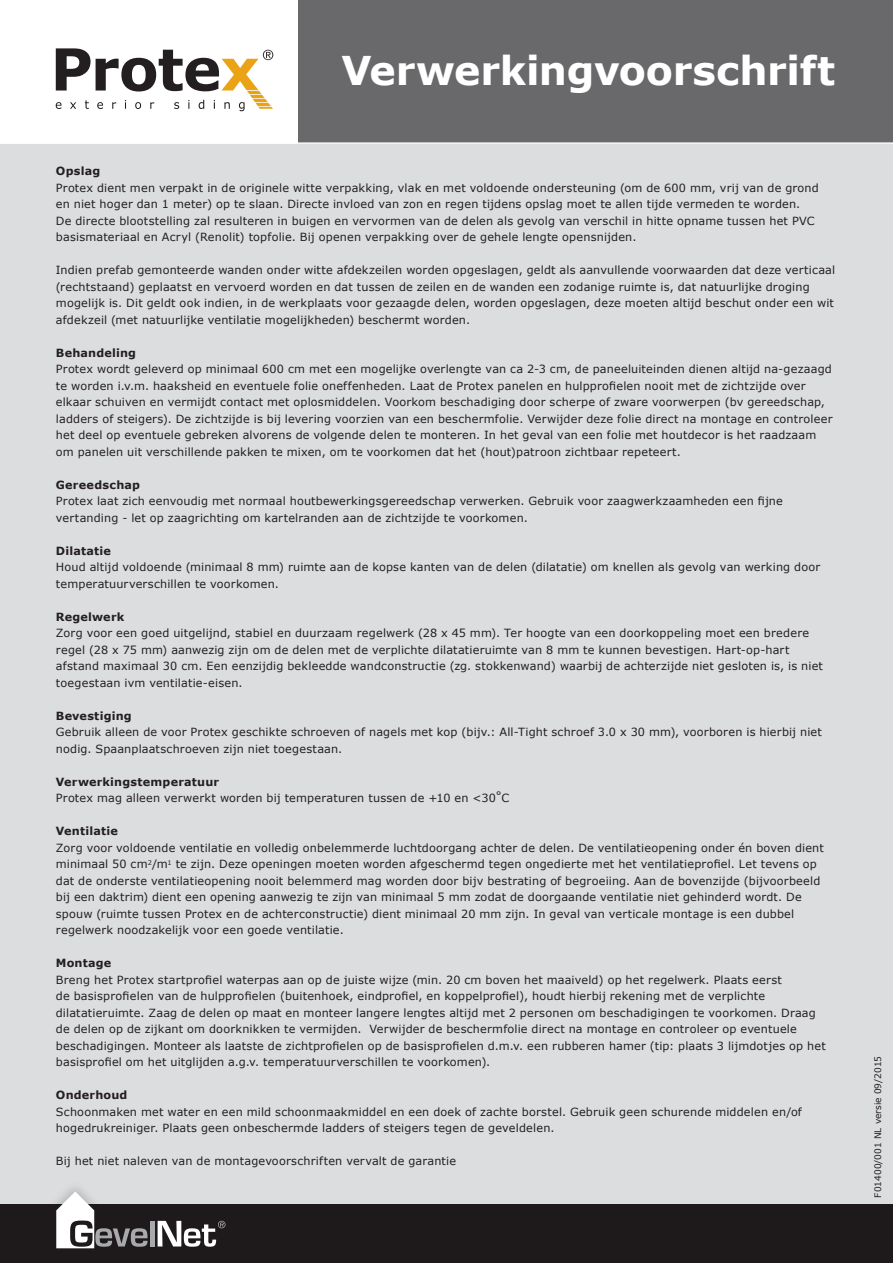
<style>
.page{position:relative;width:893px;height:1263px;background:#fff}
.page>*{position:absolute;margin:0;border:0;box-sizing:border-box;transform-origin:0 0}
.t1{font:700 39.6px "Verdana";letter-spacing:-.01em;color:#fff}
.t2{font:11.25px/16.5px "Verdana";letter-spacing:.015em;color:#231f20}
.t3{font:700 11.25px "Verdana";letter-spacing:.015em;color:#231f20}
.t4{font:9px "Verdana";color:#231f20}
</style>
<div class="page">
<div style="left:0;top:143px;width:893px;height:1120px;background:#dcdddf"></div>
<div style="left:299px;top:0;width:594px;height:143px;background:#69696c"></div>
<svg style="left:56px;top:48px;width:217px;height:63px"></svg>
<hr style="left:0;top:142px;width:893px;height:2px;background:#fff">
<div style="left:0;top:1204px;width:893px;height:59px;background:#231f20"></div>
<div style="left:47px;top:1179px;width:187px;height:74px;background:#231f20;opacity:.2"></div>
<div style="left:150px;top:1221px;width:5px;height:25px;background:#a8a9ad"></div>
<svg style="left:158px;top:1221px;width:68px;height:26px"></svg>
<svg style="left:56px;top:1191px;width:92px;height:57px"></svg>
<h1 class="t1" style="left:341px;top:45px;width:495px">Verwerkingvoorschrift</h1>
<p class="t3" style="left:56px;top:164px;width:46px">Opslag</p>
<p class="t2" style="left:56px;top:179px;width:764px">Protex dient men verpakt in de originele witte verpakking, vlak en met voldoende ondersteuning (om de 600 mm, vrij van de grond en niet hoger dan 1 meter) op te slaan. Directe invloed van zon en regen tijdens opslag moet te allen tijde vermeden te worden.<br>De directe blootstelling zal resulteren in buigen en vervormen van de delen als gevolg van verschil in hitte opname tussen het PVC basismateriaal en Acryl (Renolit) topfolie. Bij openen verpakking over de gehele lengte opensnijden.</p>
<p class="t2" style="left:56px;top:261px;width:781px">Indien prefab gemonteerde wanden onder witte afdekzeilen worden opgeslagen, geldt als aanvullende voorwaarden dat deze verticaal (rechtstaand) geplaatst en vervoerd worden en dat tussen de zeilen en de wanden een zodanige ruimte is, dat natuurlijke droging mogelijk is. Dit geldt ook indien, in de werkplaats voor gezaagde delen, worden opgeslagen, deze moeten altijd beschut onder een wit afdekzeil (met natuurlijke ventilatie mogelijkheden) beschermt worden.</p>
<p class="t3" style="left:56px;top:345px;width:82px">Behandeling</p>
<p class="t2" style="left:56px;top:361px;width:778px">Protex wordt geleverd op minimaal 600 cm met een mogelijke overlengte van ca 2-3 cm, de paneeluiteinden dienen altijd na-gezaagd te worden i.v.m. haaksheid en eventuele folie oneffenheden. Laat de Protex panelen en hulpprofielen nooit met de zichtzijde over elkaar schuiven en vermijdt contact met oplosmiddelen. Voorkom beschadiging door scherpe of zware voorwerpen (bv gereedschap, ladders of steigers). De zichtzijde is bij levering voorzien van een beschermfolie. Verwijder deze folie direct na montage en controleer het deel op eventuele gebreken alvorens de volgende delen te monteren. In het geval van een folie met houtdecor is het raadzaam om panelen uit verschillende pakken te mixen, om te voorkomen dat het (hout)patroon zichtbaar repeteert.</p>
<p class="t3" style="left:56px;top:477px;width:86px">Gereedschap</p>
<p class="t2" style="left:56px;top:493px;width:729px">Protex laat zich eenvoudig met normaal houtbewerkingsgereedschap verwerken. Gebruik voor zaagwerkzaamheden een fijne vertanding - let op zaagrichting om kartelranden aan de zichtzijde te voorkomen.</p>
<p class="t3" style="left:56px;top:543px;width:57px">Dilatatie</p>
<p class="t2" style="left:56px;top:559px;width:766px">Houd altijd voldoende (minimaal 8 mm) ruimte aan de kopse kanten van de delen (dilatatie) om knellen als gevolg van werking door temperatuurverschillen te voorkomen.</p>
<p class="t3" style="left:56px;top:609px;width:70px">Regelwerk</p>
<p class="t2" style="left:56px;top:625px;width:769px">Zorg voor een goed uitgelijnd, stabiel en duurzaam regelwerk (28 x 45 mm). Ter hoogte van een doorkoppeling moet een bredere regel (28 x 75 mm) aanwezig zijn om de delen met de verplichte dilatatieruimte van 8 mm te kunnen bevestigen. Hart-op-hart afstand maximaal 30 cm. Een eenzijdig bekleedde wandconstructie (zg. stokkenwand) waarbij de achterzijde niet gesloten is, is niet toegestaan ivm ventilatie-eisen.</p>
<p class="t3" style="left:56px;top:709px;width:77px">Bevestiging</p>
<p class="t2" style="left:56px;top:724px;width:767px">Gebruik alleen de voor Protex geschikte schroeven of nagels met kop (bijv.: All-Tight schroef 3.0 x 30 mm), voorboren is hierbij niet nodig. Spaanplaatschroeven zijn niet toegestaan.</p>
<p class="t3" style="left:56px;top:775px;width:165px">Verwerkingstemperatuur</p>
<p class="t2" style="left:56px;top:790px;width:455px">Protex mag alleen verwerkt worden bij temperaturen tussen de +10 en &lt;30˚C</p>
<p class="t3" style="left:56px;top:824px;width:64px">Ventilatie</p>
<p class="t2" style="left:56px;top:839px;width:770px">Zorg voor voldoende ventilatie en volledig onbelemmerde luchtdoorgang achter de delen. De ventilatieopening onder én boven dient minimaal 50 cm<sup>2</sup>/m<sup>1</sup> te zijn. Deze openingen moeten worden afgeschermd tegen ongedierte met het ventilatieprofiel. Let tevens op dat de onderste ventilatieopening nooit belemmerd mag worden door bijv bestrating of begroeiing. Aan de bovenzijde (bijvoorbeeld bij een daktrim) dient een opening aanwezig te zijn van minimaal 5 mm zodat de doorgaande ventilatie niet gehinderd wordt. De spouw (ruimte tussen Protex en de achterconstructie) dient minimaal 20 mm zijn. In geval van verticale montage is een dubbel regelwerk noodzakelijk voor een goede ventilatie.</p>
<p class="t3" style="left:56px;top:956px;width:57px">Montage</p>
<p class="t2" style="left:56px;top:971px;width:771px">Breng het Protex startprofiel waterpas aan op de juiste wijze (min. 20 cm boven het maaiveld) op het regelwerk. Plaats eerst<br>de basisprofielen van de hulpprofielen (buitenhoek, eindprofiel, en koppelprofiel), houdt hierbij rekening met de verplichte dilatatieruimte. Zaag de delen op maat en monteer langere lengtes altijd met 2 personen om beschadigingen te voorkomen. Draag de delen op de zijkant om doorknikken te vermijden. Verwijder de beschermfolie direct na montage en controleer op eventuele beschadigingen. Monteer als laatste de zichtprofielen op de basisprofielen d.m.v. een rubberen hamer (tip: plaats 3 lijmdotjes op het basisprofiel om het uitglijden a.g.v. temperatuurverschillen te voorkomen).</p>
<p class="t3" style="left:56px;top:1088px;width:73px">Onderhoud</p>
<p class="t2" style="left:56px;top:1103px;width:747px">Schoonmaken met water en een mild schoonmaakmiddel en een doek of zachte borstel. Gebruik geen schurende middelen en/of hogedrukreiniger. Plaats geen onbeschermde ladders of steigers tegen de geveldelen.</p>
<p class="t2" style="left:56px;top:1153px;width:402px">Bij het niet naleven van de montagevoorschriften vervalt de garantie</p>
<p class="t4" style="left:872px;top:1197px;width:143px;rotate:-90deg">F01400/001 NL versie 09/2015</p>
</div>
